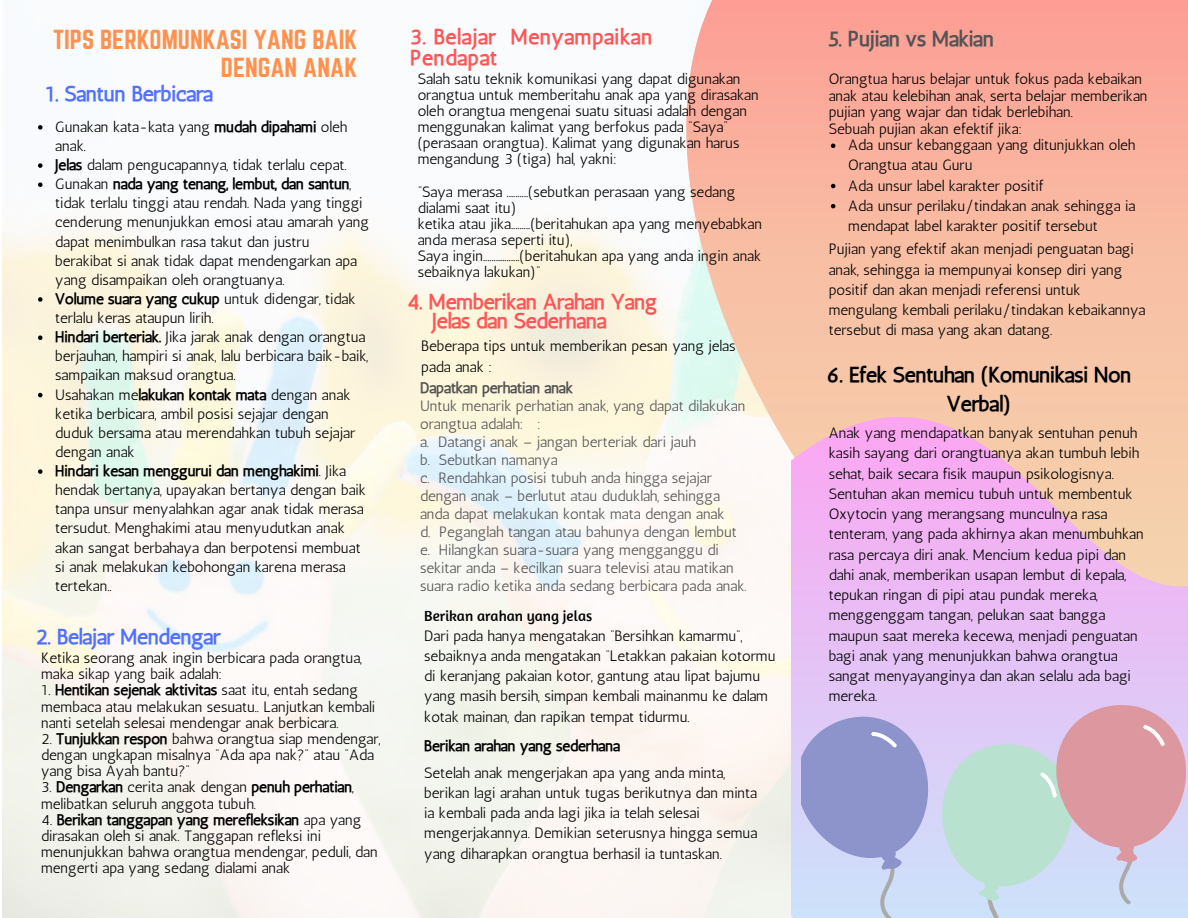
<style>
.page{position:relative;width:1188px;height:918px;background:#fff}
.page>*{position:absolute;margin:0;border:0;box-sizing:border-box;transform-origin:0 0}
.t1{font:24.15px/27.6px "Norwester";color:#ff914d;text-align:right}
.t2{font:21px/19.2px "CA Generated";color:#ff5757}
.t3{font:21px "CA Generated";color:#5271ff}
.t4{font:21px/29.2px "CA Generated";color:#000;text-align:center}
.t5{font:21px/20.2px "CA Generated";letter-spacing:.04em;color:#ff5757}
.t6{font:21px "CA Generated";color:#545454}
.t7{font:15px/20.2px "Antic";color:#000}
.t8{font:15px/18px "Antic";color:#545454}
.t9{font:15px "CA Generated";color:#000}
.t10{font:15px "Amaranth";color:#000}
.t11{font:15px "CA Generated";color:#545454}
.s1{font-family:"CA Generated"}
.s2{font-family:"Antic"}
</style>
<div class="page">
<svg style="left:38px;top:125px;width:5px;height:5px"></svg>
<svg style="left:38px;top:163px;width:5px;height:5px"></svg>
<svg style="left:38px;top:182px;width:5px;height:5px"></svg>
<svg style="left:38px;top:297px;width:5px;height:5px"></svg>
<svg style="left:38px;top:335px;width:5px;height:5px"></svg>
<svg style="left:38px;top:393px;width:5px;height:4px"></svg>
<svg style="left:38px;top:469px;width:5px;height:5px"></svg>
<svg style="left:682px;top:0;width:506px;height:918px"></svg>
<svg style="left:791px;top:417px;width:397px;height:501px;background:#edbee4"></svg>
<svg style="left:801px;top:705px;width:387px;height:213px;background:#c4c1d9"></svg>
<svg style="left:831px;top:144px;width:4px;height:4px"></svg>
<svg style="left:831px;top:184px;width:4px;height:4px"></svg>
<svg style="left:831px;top:204px;width:4px;height:4px"></svg>
<h1 class="t1" style="left:53px;top:27px;width:306px">TIPS BERKOMUNKASI YANG BAIK<br>DENGAN ANAK</h1>
<h2 class="t3" style="left:45px;top:81px;width:169px">1. Santun Berbicara</h2>
<p class="t7" style="left:55px;top:117px;width:294px;line-height:19.2px">Gunakan kata-kata yang <span class="s1">mudah dipahami</span> oleh anak.<br><span class="s1">Jelas</span> dalam pengucapannya, tidak terlalu cepat.</p>
<p class="t9" style="left:55px;top:175px;width:297px"><span class="s2">Gunakan</span> nada yang tenang, lembut, dan santun<span class="s2">,</span></p>
<p class="t7" style="left:55px;top:194px;width:315px;line-height:19.2px">tidak terlalu tinggi atau rendah. Nada yang tinggi cenderung menunjukkan emosi atau amarah yang dapat menimbulkan rasa takut dan justru berakibat si anak tidak dapat mendengarkan apa yang disampaikan oleh orangtuanya.</p>
<p class="t9" style="left:55px;top:290px;width:302px">Volume suara yang cukup <span class="s2">untuk didengar, tidak</span></p>
<p class="t7" style="left:55px;top:308px;width:315px;line-height:19.2px">terlalu keras ataupun lirih.<br><span class="s1">Hindari berteriak.</span> Jika jarak anak dengan orangtua berjauhan, hampiri si anak, lalu berbicara baik-baik, sampaikan maksud orangtua.<br>Usahakan me<span class="s1">lakukan kontak mata</span> dengan anak ketika berbicara, ambil posisi sejajar dengan duduk bersama atau merendahkan tubuh sejajar dengan anak</p>
<p class="t9" style="left:55px;top:462px;width:292px">Hindari kesan menggurui dan menghakimi<span class="s2">. Jika</span></p>
<p class="t7" style="left:55px;top:480px;width:312px;line-height:19.2px">hendak bertanya, upayakan bertanya dengan baik tanpa unsur menyalahkan agar anak tidak merasa tersudut. Menghakimi atau menyudutkan anak akan sangat berbahaya dan berpotensi membuat si anak melakukan kebohongan karena merasa tertekan..</p>
<h2 class="t3" style="left:36px;top:624px;width:186px">2. Belajar Mendengar</h2>
<p class="t7" style="left:41px;top:650px;width:322px;line-height:16.2px">Ketika seorang anak ingin berbicara pada orangtua, maka sikap yang baik adalah:</p>
<p class="t9" style="left:41px;top:681px;width:318px"><span class="s2">1.</span> Hentikan sejenak aktivitas <span class="s2">saat itu, entah sedang</span></p>
<p class="t7" style="left:41px;top:698px;width:336px;line-height:16.2px">membaca atau melakukan sesuatu.. Lanjutkan kembali nanti setelah selesai mendengar anak berbicara.</p>
<p class="t7" style="left:41px;top:731px;width:341px;line-height:16.2px">2. <span class="s1">Tunjukkan respon</span> bahwa orangtua siap mendengar, dengan ungkapan misalnya ”Ada apa nak?” atau ”Ada yang bisa Ayah bantu?”</p>
<p class="t9" style="left:41px;top:778px;width:314px"><span class="s2">3.</span> Dengarkan <span class="s2">cerita anak dengan</span> penuh perhatian<span class="s2">,</span></p>
<p class="t7" style="left:41px;top:793px;width:216px">melibatkan seluruh anggota tubuh.</p>
<p class="t9" style="left:41px;top:811px;width:322px"><span class="s2">4.</span> Berikan tanggapan yang merefleksikan <span class="s2">apa yang</span></p>
<p class="t7" style="left:41px;top:828px;width:338px;line-height:16.2px">dirasakan oleh si anak. Tanggapan refleksi ini menunjukkan bahwa orangtua mendengar, peduli, dan mengerti apa yang sedang dialami anak</p>
<h2 class="t5" style="left:410px;top:27px;width:243px">3. Belajar Menyampaikan<br>Pendapat</h2>
<p class="t7" style="left:418px;top:70px;width:343px;line-height:16.2px">Salah satu teknik komunikasi yang dapat digunakan orangtua untuk memberitahu anak apa yang dirasakan oleh orangtua mengenai suatu situasi adalah dengan menggunakan kalimat yang berfokus pada “Saya” (perasaan orangtua). Kalimat yang digunakan harus mengandung 3 (tiga) hal, yakni:</p>
<p class="t7" style="left:418px;top:183px;width:346px;line-height:16.2px">“Saya merasa ..........(sebutkan perasaan yang sedang dialami saat itu)<br>ketika atau jika.........(beritahukan apa yang menyebabkan anda merasa seperti itu),<br>Saya ingin.................(beritahukan apa yang anda ingin anak sebaiknya lakukan)”</p>
<h2 class="t2" style="left:432px;top:292px;width:227px;text-indent:-25px">4. Memberikan Arahan Yang<br>Jelas dan Sederhana</h2>
<p class="t7" style="left:421px;top:335px;width:316px;line-height:20.9px">Beberapa tips untuk memberikan pesan yang jelas pada anak :</p>
<p class="t11" style="left:420px;top:379px;width:154px">Dapatkan perhatian anak</p>
<p class="t8" style="left:420px;top:397px;width:328px">Untuk menarik perhatian anak, yang dapat dilakukan orangtua adalah: :<br>a. Datangi anak – jangan berteriak dari jauh<br>b. Sebutkan namanya<br>c. Rendahkan posisi tubuh anda hingga sejajar dengan anak – berlutut atau duduklah, sehingga anda dapat melakukan kontak mata dengan anak<br>d. Peganglah tangan atau bahunya dengan lembut e. Hilangkan suara-suara yang mengganggu di sekitar anda – kecilkan suara televisi atau matikan suara radio ketika anda sedang berbicara pada anak.</p>
<p class="t10" style="left:424px;top:606px;width:170px">Berikan arahan yang jelas</p>
<p class="t7" style="left:424px;top:625px;width:353px">Dari pada hanya mengatakan “Bersihkan kamarmu”, sebaiknya anda mengatakan “Letakkan pakaian kotormu di keranjang pakaian kotor, gantung atau lipat bajumu yang masih bersih, simpan kembali mainanmu ke dalam kotak mainan, dan rapikan tempat tidurmu.</p>
<p class="t9" style="left:424px;top:737px;width:197px">Berikan arahan yang sederhana</p>
<p class="t7" style="left:424px;top:762px;width:335px">Setelah anak mengerjakan apa yang anda minta, berikan lagi arahan untuk tugas berikutnya dan minta ia kembali pada anda lagi jika ia telah selesai mengerjakannya. Demikian seterusnya hingga semua yang diharapkan orangtua berhasil ia tuntaskan.</p>
<h2 class="t6" style="left:829px;top:26px;width:166px">5. Pujian vs Makian</h2>
<p class="t7" style="left:829px;top:70px;width:320px;line-height:16.8px">Orangtua harus belajar untuk fokus pada kebaikan anak atau kelebihan anak, serta belajar memberikan pujian yang wajar dan tidak berlebihan.<br>Sebuah pujian akan efektif jika:</p>
<p class="t7" style="left:848px;top:135px;width:289px">Ada unsur kebanggaan yang ditunjukkan oleh Orangtua atau Guru<br>Ada unsur label karakter positif<br>Ada unsur perilaku/tindakan anak sehingga ia mendapat label karakter positif tersebut</p>
<p class="t7" style="left:829px;top:239px;width:318px">Pujian yang efektif akan menjadi penguatan bagi anak, sehingga ia mempunyai konsep diri yang positif dan akan menjadi referensi untuk mengulang kembali perilaku/tindakan kebaikannya tersebut di masa yang akan datang.</p>
<h2 class="t4" style="left:827px;top:360px;width:305px">6. Efek Sentuhan (Komunikasi Non<br>Verbal)</h2>
<p class="t7" style="left:829px;top:423px;width:316px">Anak yang mendapatkan banyak sentuhan penuh kasih sayang dari orangtuanya akan tumbuh lebih sehat, baik secara fisik maupun psikologisnya.<br>Sentuhan akan memicu tubuh untuk membentuk Oxytocin yang merangsang munculnya rasa tenteram, yang pada akhirnya akan menumbuhkan rasa percaya diri anak. Mencium kedua pipi dan dahi anak, memberikan usapan lembut di kepala, tepukan ringan di pipi atau pundak mereka, menggenggam tangan, pelukan saat bangga maupun saat mereka kecewa, menjadi penguatan bagi anak yang menunjukkan bahwa orangtua sangat menyayanginya dan akan selalu ada bagi mereka.</p>
</div>
